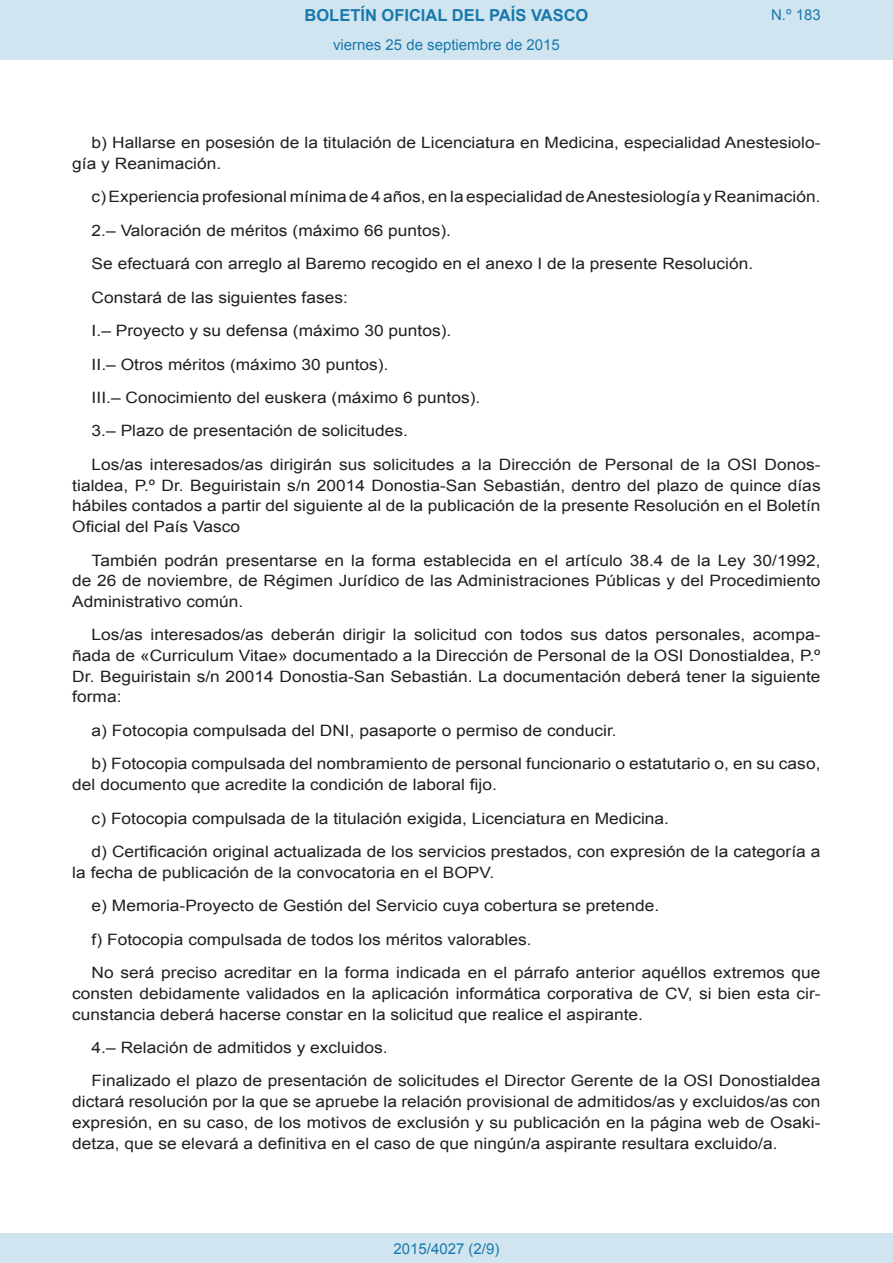
<style>
.page{position:relative;width:893px;height:1263px;background:#fff}
.page>*{position:absolute;margin:0;border:0;box-sizing:border-box;transform-origin:0 0}
.t1{font:700 16.5px "Arial";color:#1879ad}
.BOPVDetalle{font:15.6px/20.7px "Arial";color:#231f20;text-align:justify;scale:1.11 1}
.Paginacion_Centro{font:15px "Arial";color:#1879ad}
</style>
<div class="page">
<div style="left:0;top:0;width:893px;height:60px;background:#d0e5f0"></div>
<div style="left:0;top:1233px;width:893px;height:30px;background:#d0e5f0"></div>
<p class="t1" style="left:305px;top:4px;width:285px">BOLETÍN OFICIAL DEL PAÍS VASCO</p>
<p class="Paginacion_Centro" style="left:333px;top:35px;width:228px">viernes 25 de septiembre de 2015</p>
<p class="Paginacion_Centro" style="left:771px;top:5px;width:51px">N.º 183</p>
<p class="BOPVDetalle" style="left:72px;top:132px;width:676px;text-indent:19px">b) Hallarse en posesión de la titulación de Licenciatura en Medicina, especialidad Anestesiolo&shy;gía y Reanimación.</p>
<p class="BOPVDetalle" style="left:92px;top:187px;width:658px">c) Experiencia profesional mínima de 4 años, en la especialidad de Anestesiología y Reanimación.</p>
<p class="BOPVDetalle" style="left:92px;top:220px;width:325px">2.– Valoración de méritos (máximo 66 puntos).</p>
<p class="BOPVDetalle" style="left:92px;top:253px;width:597px">Se efectuará con arreglo al Baremo recogido en el anexo I de la presente Resolución.</p>
<p class="BOPVDetalle" style="left:92px;top:287px;width:232px">Constará de las siguientes fases:</p>
<p class="BOPVDetalle" style="left:92px;top:320px;width:326px">I.– Proyecto y su defensa (máximo 30 puntos).</p>
<p class="BOPVDetalle" style="left:92px;top:354px;width:269px">II.– Otros méritos (máximo 30 puntos).</p>
<p class="BOPVDetalle" style="left:92px;top:387px;width:352px">III.– Conocimiento del euskera (máximo 6 puntos).</p>
<p class="BOPVDetalle" style="left:92px;top:421px;width:286px">3.– Plazo de presentación de solicitudes.</p>
<p class="BOPVDetalle" style="left:72px;top:454px;width:676px;text-indent:19px">Los/as interesados/as dirigirán sus solicitudes a la Dirección de Personal de la OSI Donos&shy;tialdea, P.º Dr. Beguiristain s/n 20014 Donostia-San Sebastián, dentro del plazo de quince días hábiles contados a partir del siguiente al de la publicación de la presente Resolución en el Boletín Oficial del País Vasco</p>
<p class="BOPVDetalle" style="left:72px;top:550px;width:676px;text-indent:19px">También podrán presentarse en la forma establecida en el artículo 38.4 de la Ley 30/1992, de 26 de noviembre, de Régimen Jurídico de las Administraciones Públicas y del Procedimiento Administrativo común.</p>
<p class="BOPVDetalle" style="left:72px;top:625px;width:676px;text-indent:19px">Los/as interesados/as deberán dirigir la solicitud con todos sus datos personales, acompa&shy;ñada de «Curriculum Vitae» documentado a la Dirección de Personal de la OSI Donostialdea, P.º Dr. Beguiristain s/n 20014 Donostia-San Sebastián. La documentación deberá tener la siguiente forma:</p>
<p class="BOPVDetalle" style="left:92px;top:720px;width:475px">a) Fotocopia compulsada del DNI, pasaporte o permiso de conducir.</p>
<p class="BOPVDetalle" style="left:72px;top:754px;width:675px;text-indent:19px">b) Fotocopia compulsada del nombramiento de personal funcionario o estatutario o, en su caso, del documento que acredite la condición de laboral fijo.</p>
<p class="BOPVDetalle" style="left:92px;top:808px;width:522px">c) Fotocopia compulsada de la titulación exigida, Licenciatura en Medicina.</p>
<p class="BOPVDetalle" style="left:72px;top:841px;width:676px;text-indent:19px">d) Certificación original actualizada de los servicios prestados, con expresión de la categoría a la fecha de publicación de la convocatoria en el BOPV.</p>
<p class="BOPVDetalle" style="left:92px;top:895px;width:513px">e) Memoria-Proyecto de Gestión del Servicio cuya cobertura se pretende.</p>
<p class="BOPVDetalle" style="left:92px;top:929px;width:398px">f) Fotocopia compulsada de todos los méritos valorables.</p>
<p class="BOPVDetalle" style="left:72px;top:962px;width:676px;text-indent:19px">No será preciso acreditar en la forma indicada en el párrafo anterior aquéllos extremos que consten debidamente validados en la aplicación informática corporativa de CV, si bien esta cir&shy;cunstancia deberá hacerse constar en la solicitud que realice el aspirante.</p>
<p class="BOPVDetalle" style="left:92px;top:1037px;width:268px">4.– Relación de admitidos y excluidos.</p>
<p class="BOPVDetalle" style="left:72px;top:1071px;width:676px;text-indent:19px">Finalizado el plazo de presentación de solicitudes el Director Gerente de la OSI Donostialdea dictará resolución por la que se apruebe la relación provisional de admitidos/as y excluidos/as con expresión, en su caso, de los motivos de exclusión y su publicación en la página web de Osaki&shy;detza, que se elevará a definitiva en el caso de que ningún/a aspirante resultara excluido/a.</p>
<p class="Paginacion_Centro" style="left:393px;top:1238px;width:107px">2015/4027 (2/9)</p>
</div>
